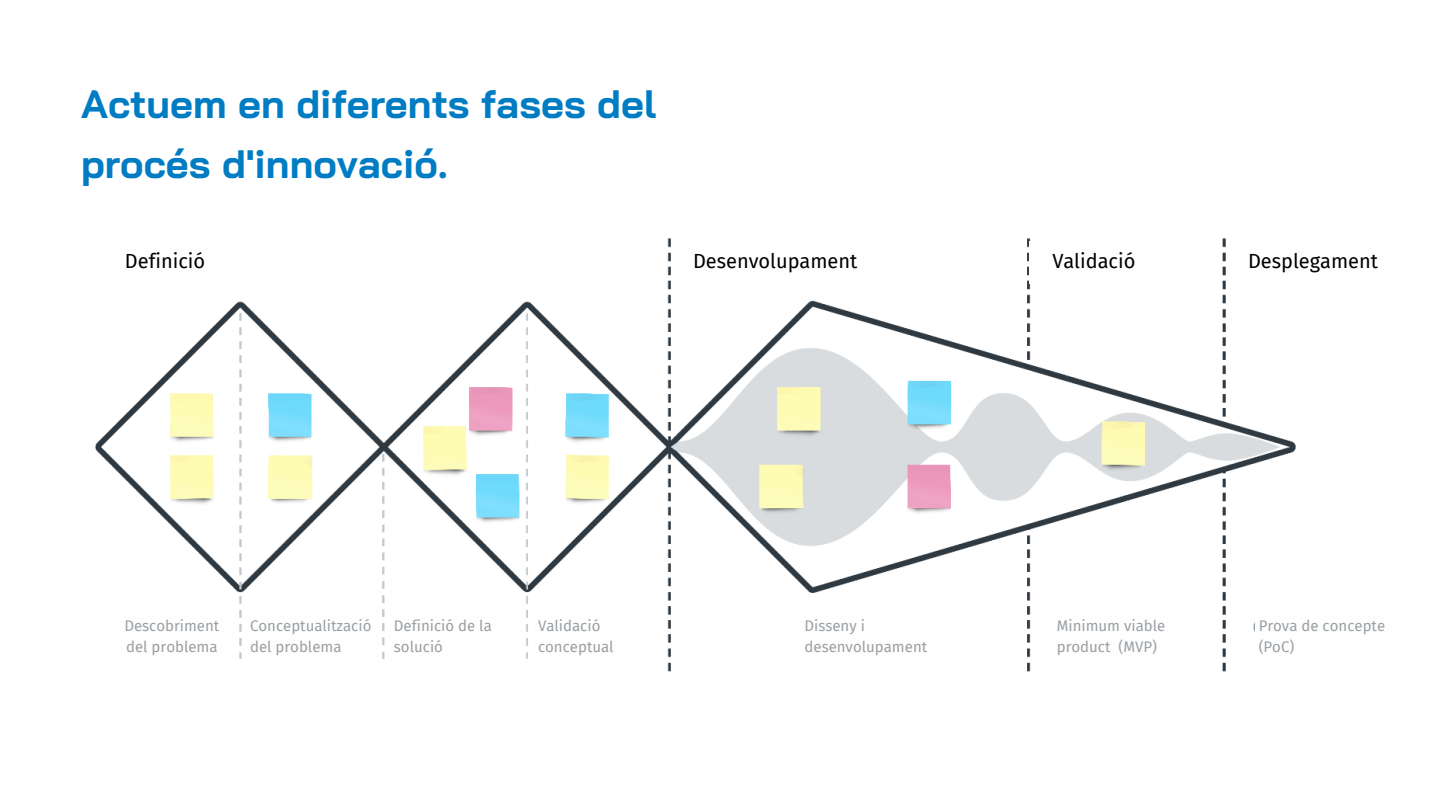
<style>
.page{position:relative;width:1440px;height:810px;background:#fff}
.page>*{position:absolute;margin:0;border:0;box-sizing:border-box;transform-origin:0 0}
.t1{font:700 39.6px/59.2px "Bai Jamjuree";color:#007cc3}
.t2{font:20px "Fira Sans";color:#000}
.t3{font:15px/21px "Fira Sans";color:#9a9fa3}
</style>
<div class="page">
<img style="left:95px;top:238px;width:1201px;height:434px">
<div style="left:109px;top:241px;width:112px;height:43px;background:#fefefe"></div>
<div style="left:684px;top:241px;width:182px;height:43px;background:#fefefe"></div>
<div style="left:1029px;top:241px;width:129px;height:43px;background:#fefefe"></div>
<div style="left:1239px;top:241px;width:148px;height:43px;background:#fefefe"></div>
<div style="left:116px;top:611px;width:112px;height:52px;background:#fefefe"></div>
<div style="left:247px;top:611px;width:132px;height:52px;background:#fefefe"></div>
<div style="left:391px;top:611px;width:121px;height:52px;background:#fefefe"></div>
<div style="left:535px;top:611px;width:122px;height:52px;background:#fefefe"></div>
<div style="left:802px;top:611px;width:146px;height:52px;background:#fefefe"></div>
<div style="left:1054px;top:611px;width:146px;height:52px;background:#fefefe"></div>
<div style="left:1256px;top:611px;width:146px;height:52px;background:#fefefe"></div>
<p class="t1" style="left:81px;top:74px;width:576px">Actuem en diferents fases del procés d'innovació.</p>
<p class="t2" style="left:125px;top:249px;width:82px">Definició</p>
<p class="t2" style="left:693px;top:249px;width:166px">Desenvolupament</p>
<p class="t2" style="left:1052px;top:249px;width:85px">Validació</p>
<p class="t2" style="left:1248px;top:249px;width:131px">Desplegament</p>
<p class="t3" style="left:124px;top:616px;width:96px">Descobriment del problema</p>
<p class="t3" style="left:250px;top:616px;width:123px">Conceptualització del problema</p>
<p class="t3" style="left:394px;top:616px;width:99px">Definició de la solució</p>
<p class="t3" style="left:538px;top:616px;width:77px">Validació conceptual</p>
<p class="t3" style="left:805px;top:616px;width:124px">Disseny i desenvolupament</p>
<p class="t3" style="left:1057px;top:616px;width:110px">Minimum viable product (MVP)</p>
<p class="t3" style="left:1259px;top:616px;width:128px">Prova de concepte (PoC)</p>
</div>
